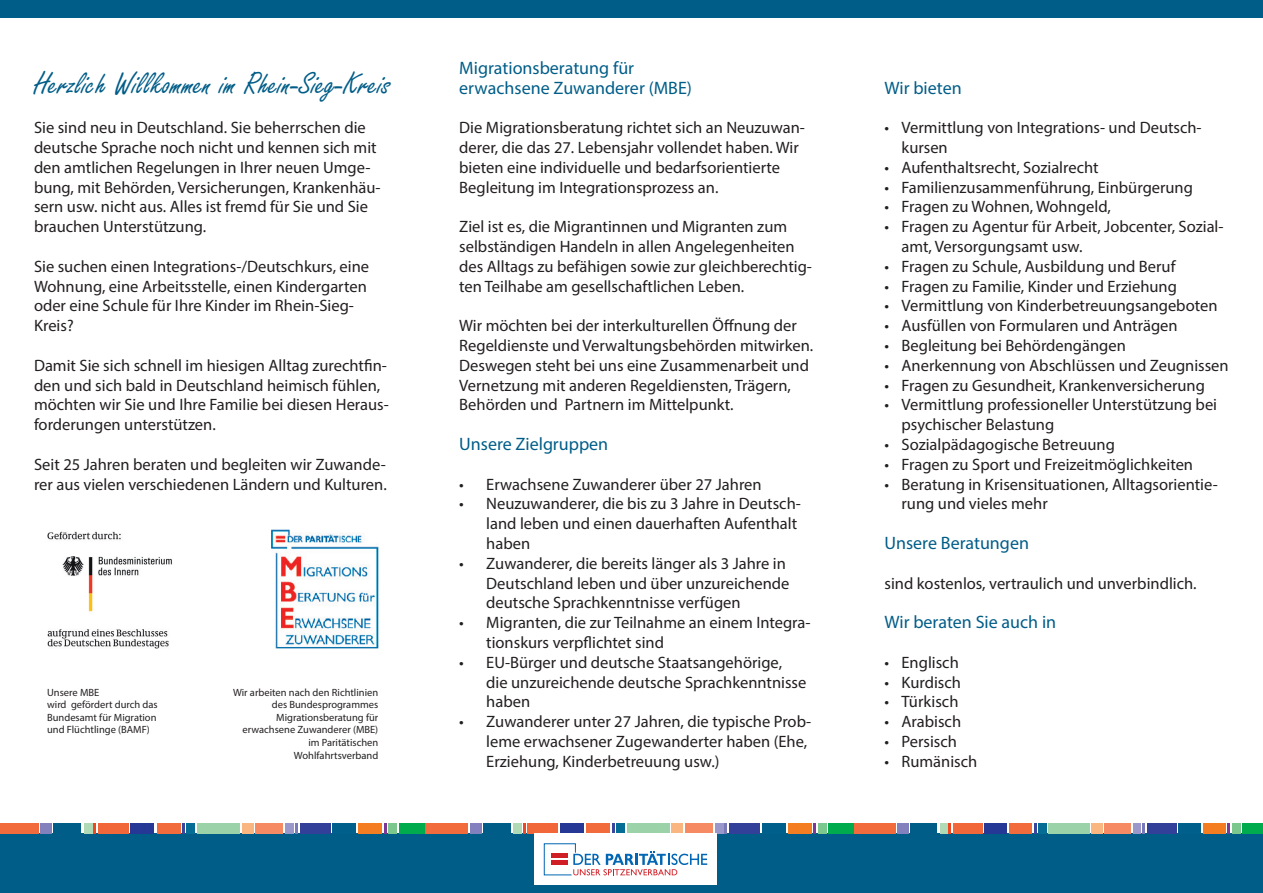
<style>
.page{position:relative;width:1263px;height:893px;background:#fff}
.page>*{position:absolute;margin:0;border:0;box-sizing:border-box;transform-origin:0 0}
.t1{font:33px "Freestyle Script";color:#005d88}
.t2{font:18px/19.8px "Myriad Pro";color:#005d88}
.t3{font:16.5px/19.8px "Myriad Pro";color:#231f20}
.t4{font:10.5px/12.6px "Myriad Pro";color:#231f20}
</style>
<div class="page">
<div style="left:0;top:833px;width:1263px;height:60px;background:#005d88"></div>
<div style="left:0;top:0;width:1263px;height:17px;background:#005d88"></div>
<div style="left:0;top:823px;width:39px;height:10px;background:#f26b3d"></div>
<div style="left:40px;top:823px;width:12px;height:10px;background:#8281be"></div>
<div style="left:53px;top:823px;width:28px;height:10px;background:#005d88"></div>
<div style="left:84px;top:823px;width:8px;height:10px;background:#afdab5"></div>
<svg style="left:93px;top:823px;width:3px;height:10px"></svg>
<div style="left:98px;top:823px;width:31px;height:10px;background:#f26739"></div>
<div style="left:130px;top:823px;width:24px;height:10px;background:#263895"></div>
<div style="left:157px;top:823px;width:24px;height:10px;background:#f26b3d"></div>
<svg style="left:182px;top:823px;width:3px;height:10px"></svg>
<div style="left:187px;top:823px;width:8px;height:10px;background:#056c96"></div>
<div style="left:197px;top:823px;width:43px;height:10px;background:#9bd2a7"></div>
<div style="left:242px;top:823px;width:12px;height:10px;background:#fab680"></div>
<div style="left:255px;top:823px;width:28px;height:10px;background:#f68b63"></div>
<div style="left:286px;top:823px;width:8px;height:10px;background:#9a98ca"></div>
<svg style="left:295px;top:823px;width:3px;height:10px"></svg>
<div style="left:300px;top:823px;width:31px;height:10px;background:#324099"></div>
<div style="left:332px;top:823px;width:24px;height:10px;background:#00608b"></div>
<div style="left:358px;top:823px;width:24px;height:10px;background:#f47d21"></div>
<svg style="left:384px;top:823px;width:2px;height:10px"></svg>
<div style="left:388px;top:823px;width:9px;height:10px;background:#7cc78e"></div>
<div style="left:399px;top:823px;width:26px;height:10px;background:#00ab4d"></div>
<div style="left:425px;top:823px;width:43px;height:10px;background:#f26b3d"></div>
<div style="left:470px;top:823px;width:12px;height:10px;background:#8281be"></div>
<div style="left:483px;top:823px;width:28px;height:10px;background:#005d88"></div>
<div style="left:514px;top:823px;width:8px;height:10px;background:#afdab5"></div>
<svg style="left:523px;top:823px;width:3px;height:10px"></svg>
<div style="left:527px;top:823px;width:31px;height:10px;background:#f26739"></div>
<div style="left:560px;top:823px;width:24px;height:10px;background:#263895"></div>
<div style="left:586px;top:823px;width:24px;height:10px;background:#f26b3d"></div>
<svg style="left:612px;top:823px;width:2px;height:10px"></svg>
<div style="left:616px;top:823px;width:9px;height:10px;background:#056c96"></div>
<div style="left:627px;top:823px;width:43px;height:10px;background:#9bd2a7"></div>
<div style="left:671px;top:823px;width:12px;height:10px;background:#fab680"></div>
<div style="left:685px;top:823px;width:27px;height:10px;background:#f68b63"></div>
<div style="left:715px;top:823px;width:8px;height:10px;background:#9a98ca"></div>
<svg style="left:724px;top:823px;width:3px;height:10px"></svg>
<div style="left:729px;top:823px;width:31px;height:10px;background:#324099"></div>
<div style="left:762px;top:823px;width:23px;height:10px;background:#00608b"></div>
<div style="left:788px;top:823px;width:24px;height:10px;background:#f47d21"></div>
<svg style="left:814px;top:823px;width:2px;height:10px"></svg>
<div style="left:818px;top:823px;width:9px;height:10px;background:#7cc78e"></div>
<div style="left:829px;top:823px;width:26px;height:10px;background:#00ab4d"></div>
<div style="left:855px;top:823px;width:41px;height:10px;background:#f26b3d"></div>
<div style="left:897px;top:823px;width:12px;height:10px;background:#8281be"></div>
<div style="left:910px;top:823px;width:27px;height:10px;background:#005d88"></div>
<div style="left:940px;top:823px;width:7px;height:10px;background:#afdab5"></div>
<svg style="left:948px;top:823px;width:3px;height:10px"></svg>
<div style="left:953px;top:823px;width:30px;height:10px;background:#f26739"></div>
<div style="left:984px;top:823px;width:23px;height:10px;background:#263895"></div>
<div style="left:1009px;top:823px;width:23px;height:10px;background:#f26b3d"></div>
<svg style="left:1034px;top:823px;width:2px;height:10px"></svg>
<div style="left:1038px;top:823px;width:8px;height:10px;background:#056c96"></div>
<div style="left:1048px;top:823px;width:41px;height:10px;background:#9bd2a7"></div>
<div style="left:1091px;top:823px;width:11px;height:10px;background:#fab680"></div>
<div style="left:1104px;top:823px;width:27px;height:10px;background:#f68b63"></div>
<div style="left:1133px;top:823px;width:8px;height:10px;background:#9a98ca"></div>
<svg style="left:1142px;top:823px;width:3px;height:10px"></svg>
<div style="left:1147px;top:823px;width:29px;height:10px;background:#324099"></div>
<div style="left:1178px;top:823px;width:23px;height:10px;background:#00608b"></div>
<div style="left:1203px;top:823px;width:23px;height:10px;background:#f47d21"></div>
<svg style="left:1228px;top:823px;width:2px;height:10px"></svg>
<div style="left:1232px;top:823px;width:8px;height:10px;background:#7cc78e"></div>
<div style="left:1242px;top:823px;width:21px;height:10px;background:#00ab4d"></div>
<div style="left:534px;top:833px;width:183px;height:52px;background:#fff"></div>
<svg style="left:544px;top:843px;width:163px;height:32px"></svg>
<img style="left:47px;top:531px;width:125px;height:118px">
<img style="left:271px;top:529px;width:107px;height:120px">
<h1 class="t1" style="left:34px;top:66px;width:358px">Herzlich Willkommen im Rhein-Sieg-Kreis</h1>
<p class="t3" style="left:34px;top:118px;width:348px">Sie sind neu in Deutschland. Sie beherrschen die deutsche Sprache noch nicht und kennen sich mit den amtlichen Regelungen in Ihrer neuen Umge&shy;bung, mit Behörden, Versicherungen, Krankenhäu&shy;sern usw. nicht aus. Alles ist fremd für Sie und Sie brauchen Unterstützung.</p>
<p class="t3" style="left:34px;top:256px;width:337px">Sie suchen einen Integrations-/Deutschkurs, eine Wohnung, eine Arbeitsstelle, einen Kindergarten oder eine Schule für Ihre Kinder im Rhein-Sieg-Kreis?</p>
<p class="t3" style="left:34px;top:355px;width:356px">Damit Sie sich schnell im hiesigen Alltag zurechtfin&shy;den und sich bald in Deutschland heimisch fühlen, möchten wir Sie und Ihre Familie bei diesen Heraus&shy;forderungen unterstützen.</p>
<p class="t3" style="left:34px;top:454px;width:354px">Seit 25 Jahren beraten und begleiten wir Zuwande&shy;rer aus vielen verschiedenen Ländern und Kulturen.</p>
<p class="t4" style="left:47px;top:685px;width:112px">Unsere MBE<br>wird gefördert durch das<br>Bundesamt für Migration und Flüchtlinge (BAMF)</p>
<p class="t4" style="left:233px;top:685px;width:147px;text-align:right">Wir arbeiten nach den Richtlinien des Bundesprogrammes<br>Migrationsberatung für erwachsene Zuwanderer (MBE) im Paritätischen<br>Wohlfahrtsverband</p>
<p class="t2" style="left:459px;top:58px;width:234px">Migrationsberatung für erwachsene Zuwanderer (MBE)</p>
<p class="t3" style="left:459px;top:118px;width:347px">Die Migrationsberatung richtet sich an Neuzuwan&shy;derer, die das 27. Lebensjahr vollendet haben. Wir bieten eine individuelle und bedarfsorientierte Begleitung im Integrationsprozess an.</p>
<p class="t3" style="left:459px;top:217px;width:354px">Ziel ist es, die Migrantinnen und Migranten zum selbständigen Handeln in allen Angelegenheiten des Alltags zu befähigen sowie zur gleichberechtig&shy;ten Teilhabe am gesellschaftlichen Leben.</p>
<p class="t3" style="left:459px;top:316px;width:356px">Wir möchten bei der interkulturellen Öffnung der Regeldienste und Verwaltungsbehörden mitwirken.<br>Deswegen steht bei uns eine Zusammenarbeit und Vernetzung mit anderen Regeldiensten, Trägern, Behörden und Partnern im Mittelpunkt.</p>
<p class="t2" style="left:459px;top:434px;width:151px">Unsere Zielgruppen</p>
<p class="t3" style="left:459px;top:474px;width:304px">• Erwachsene Zuwanderer über 27 Jahren</p>
<p class="t3" style="left:486px;top:494px;width:316px;text-indent:-27px">• Neuzuwanderer, die bis zu 3 Jahre in Deutsch&shy;land leben und einen dauerhaften Aufenthalt haben</p>
<p class="t3" style="left:486px;top:553px;width:305px;text-indent:-27px">• Zuwanderer, die bereits länger als 3 Jahre in<br>Deutschland leben und über unzureichende deutsche Sprachkenntnisse verfügen</p>
<p class="t3" style="left:486px;top:613px;width:326px;text-indent:-27px">• Migranten, die zur Teilnahme an einem Integra&shy;tionskurs verpflichtet sind</p>
<p class="t3" style="left:486px;top:652px;width:322px;text-indent:-27px">• EU-Bürger und deutsche Staatsangehörige, die unzureichende deutsche Sprachkenntnisse haben</p>
<p class="t3" style="left:486px;top:712px;width:327px;text-indent:-27px">• Zuwanderer unter 27 Jahren, die typische Prob&shy;leme erwachsener Zugewanderter haben (Ehe,<br>Erziehung, Kinderbetreuung usw.)</p>
<p class="t2" style="left:884px;top:77px;width:79px">Wir bieten</p>
<p class="t3" style="left:901px;top:118px;width:302px;text-indent:-17px">• Vermittlung von Integrations- und Deutsch&shy;kursen</p>
<p class="t3" style="left:884px;top:157px;width:216px">• Aufenthaltsrecht, Sozialrecht</p>
<p class="t3" style="left:884px;top:177px;width:310px">• Familienzusammenführung, Einbürgerung</p>
<p class="t3" style="left:884px;top:197px;width:228px">• Fragen zu Wohnen, Wohngeld,</p>
<p class="t3" style="left:901px;top:217px;width:324px;text-indent:-17px">• Fragen zu Agentur für Arbeit, Jobcenter, Sozial&shy;amt, Versorgungsamt usw.</p>
<p class="t3" style="left:884px;top:256px;width:293px">• Fragen zu Schule, Ausbildung und Beruf</p>
<p class="t3" style="left:884px;top:276px;width:294px">• Fragen zu Familie, Kinder und Erziehung</p>
<p class="t3" style="left:884px;top:296px;width:334px">• Vermittlung von Kinderbetreuungsangeboten</p>
<p class="t3" style="left:884px;top:316px;width:295px">• Ausfüllen von Formularen und Anträgen</p>
<p class="t3" style="left:884px;top:335px;width:243px">• Begleitung bei Behördengängen</p>
<p class="t3" style="left:884px;top:355px;width:346px">• Anerkennung von Abschlüssen und Zeugnissen</p>
<p class="t3" style="left:884px;top:375px;width:322px">• Fragen zu Gesundheit, Krankenversicherung</p>
<p class="t3" style="left:901px;top:395px;width:317px;text-indent:-17px">• Vermittlung professioneller Unterstützung bei psychischer Belastung</p>
<p class="t3" style="left:884px;top:434px;width:232px">• Sozialpädagogische Betreuung</p>
<p class="t3" style="left:884px;top:454px;width:310px">• Fragen zu Sport und Freizeitmöglichkeiten</p>
<p class="t3" style="left:901px;top:474px;width:318px;text-indent:-17px">• Beratung in Krisensituationen, Alltagsorientie&shy;rung und vieles mehr</p>
<p class="t2" style="left:884px;top:533px;width:146px">Unsere Beratungen</p>
<p class="t3" style="left:884px;top:573px;width:314px">sind kostenlos, vertraulich und unverbindlich.</p>
<p class="t2" style="left:884px;top:612px;width:173px">Wir beraten Sie auch in</p>
<p class="t3" style="left:884px;top:652px;width:76px">• Englisch</p>
<p class="t3" style="left:884px;top:672px;width:78px">• Kurdisch</p>
<p class="t3" style="left:884px;top:692px;width:75px">• Türkisch</p>
<p class="t3" style="left:884px;top:712px;width:78px">• Arabisch</p>
<p class="t3" style="left:884px;top:731px;width:74px">• Persisch</p>
<p class="t3" style="left:884px;top:751px;width:94px">• Rumänisch</p>
</div>
